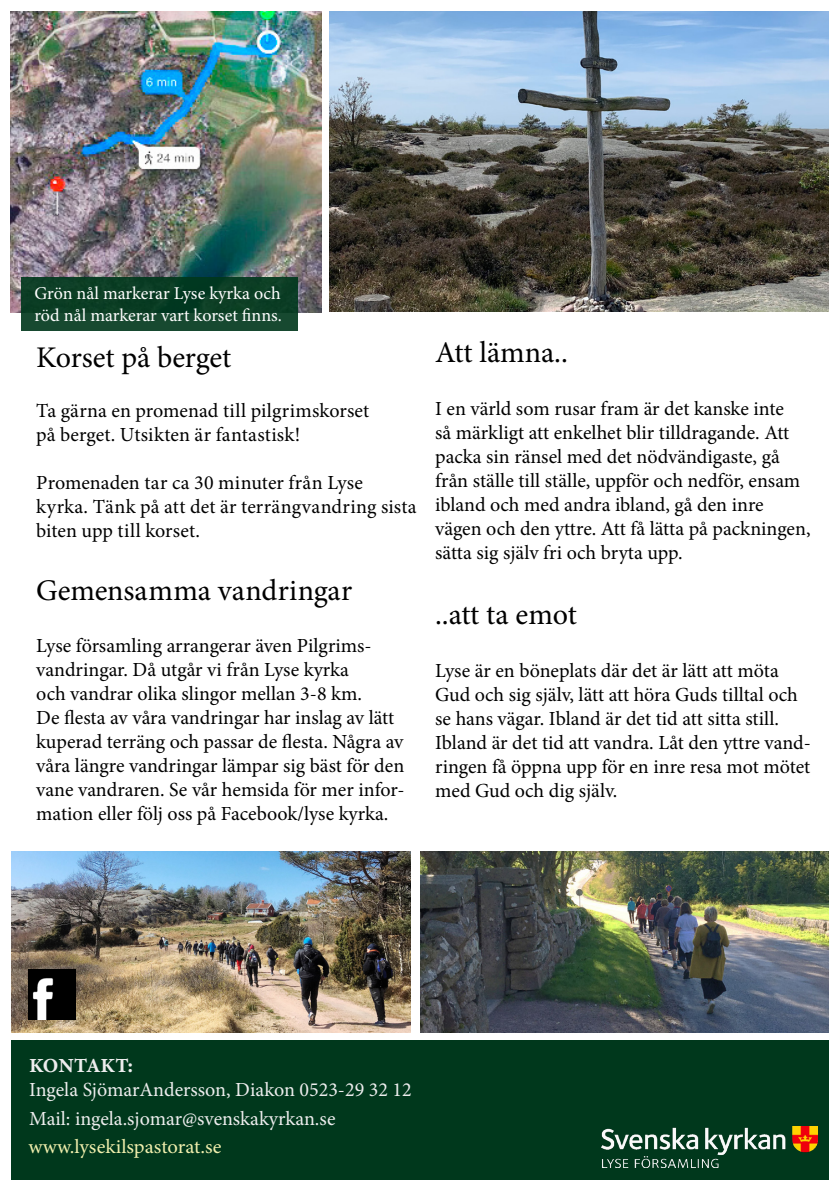
<style>
.page{position:relative;width:840px;height:1191px;background:#fff}
.page>*{position:absolute;margin:0;border:0;box-sizing:border-box;transform-origin:0 0}
.t1{font:30px "Minion Pro";letter-spacing:-.005em;color:#000}
.t2{font:20px/24px "Minion Pro";color:#000}
.t3{font:20px/28.8px "Minion Pro";letter-spacing:-.005em;color:#ededed}
.t4{font:20px "Minion Pro";color:#f1efad}
.t5{font:20px "Minion Variable Concept";letter-spacing:.005em;color:#ededed}
.t6{font:18px/21.6px "Minion Pro";letter-spacing:-.005em;color:#fff}
</style>
<div class="page">
<div style="left:11px;top:1039px;width:817px;height:140px;background:#00381c"></div>
<img style="left:329px;top:12px;width:499px;height:299px">
<img style="left:11px;top:12px;width:310px;height:301px">
<img style="left:420px;top:851px;width:408px;height:181px">
<img style="left:11px;top:851px;width:399px;height:181px">
<div style="left:21px;top:277px;width:276px;height:54px;background:linear-gradient(to bottom,#053920,#174930)"></div>
<img style="left:601px;top:1126px;width:216px;height:42px">
<img style="left:28px;top:969px;width:48px;height:50px">
<p class="t6" style="left:34px;top:283px;width:249px">Grön nål markerar Lyse kyrka och röd nål markerar vart korset finns.</p>
<h1 class="t1" style="left:36px;top:337px;width:196px">Korset på berget</h1>
<p class="t2" style="left:36px;top:399px;width:334px">Ta gärna en promenad till pilgrimskorset på berget. Utsikten är fantastisk!</p>
<p class="t2" style="left:36px;top:471px;width:381px">Promenaden tar ca 30 minuter från Lyse kyrka. Tänk på att det är terrängvandring sista biten upp till korset.</p>
<h1 class="t1" style="left:36px;top:570px;width:317px">Gemensamma vandringar</h1>
<p class="t2" style="left:36px;top:634px;width:369px">Lyse församling arrangerar även Pilgrims&shy;vandringar. Då utgår vi från Lyse kyrka<br>och vandrar olika slingor mellan 3-8 km.<br>De flesta av våra vandringar har inslag av lätt kuperad terräng och passar de flesta. Några av våra längre vandringar lämpar sig bäst för den vane vandraren. Se vår hemsida för mer infor&shy;mation eller följ oss på Facebook/lyse kyrka.</p>
<h1 class="t1" style="left:435px;top:333px;width:134px">Att lämna..</h1>
<p class="t2" style="left:435px;top:397px;width:377px">I en värld som rusar fram är det kanske inte<br>så märkligt att enkelhet blir tilldragande. Att packa sin ränsel med det nödvändigaste, gå från ställe till ställe, uppför och nedför, ensam ibland och med andra ibland, gå den inre vägen och den yttre. Att få lätta på packningen, sätta sig själv fri och bryta upp.</p>
<h1 class="t1" style="left:435px;top:594px;width:143px">..att ta emot</h1>
<p class="t2" style="left:435px;top:658px;width:377px">Lyse är en böneplats där det är lätt att möta Gud och sig själv, lätt att höra Guds tilltal och se hans vägar. Ibland är det tid att sitta still.<br>Ibland är det tid att vandra. Låt den yttre vand&shy;ringen få öppna upp för en inre resa mot mötet med Gud och dig själv.</p>
<p class="t5" style="left:29px;top:1051px;width:106px">KONTAKT:</p>
<p class="t3" style="left:29px;top:1075px;width:384px">Ingela SjömarAndersson, Diakon 0523-29 32 12<br>Mail: ingela.sjomar@svenskakyrkan.se</p>
<p class="t4" style="left:28px;top:1132px;width:194px">www.lysekilspastorat.se</p>
</div>
